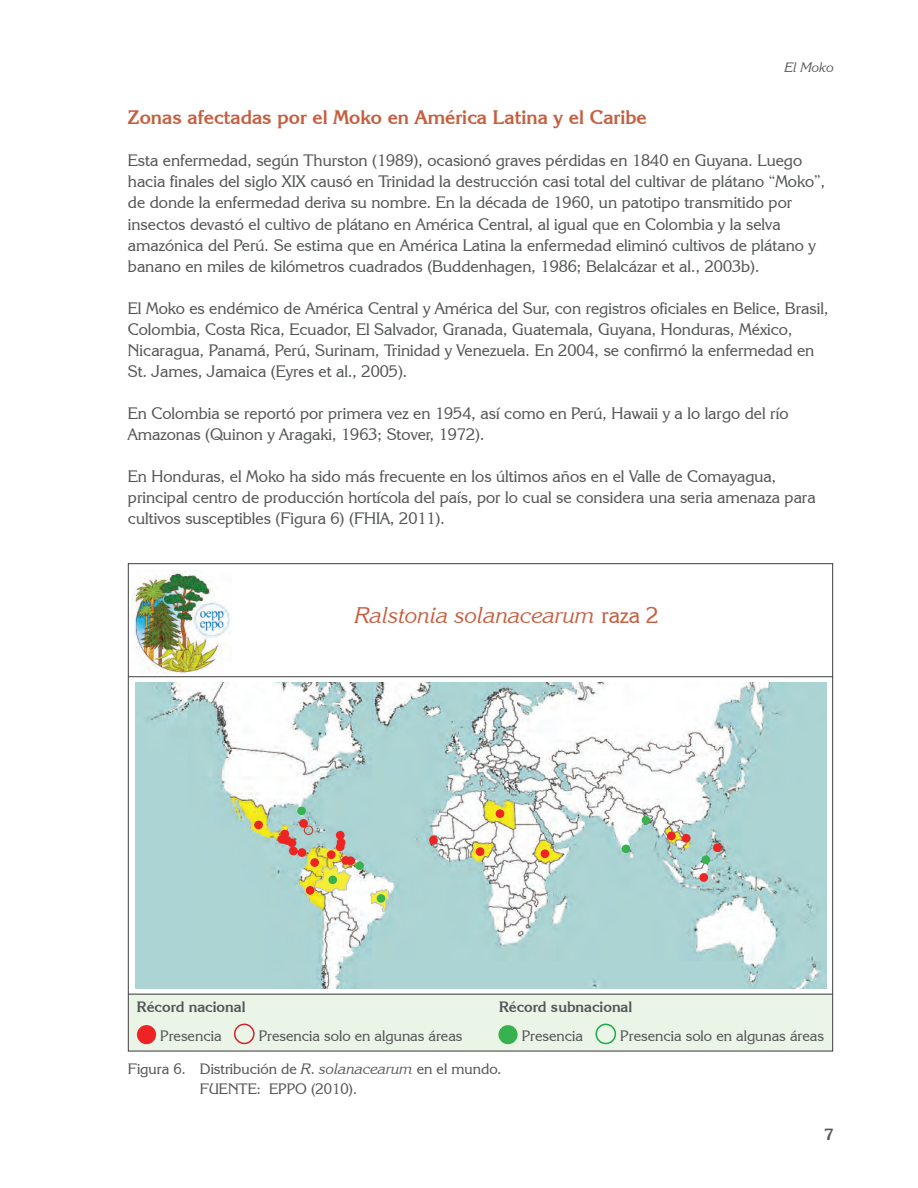
<style>
.page{position:relative;width:918px;height:1188px;background:#fff}
.page>*{position:absolute;margin:0;border:0;box-sizing:border-box;transform-origin:0 0}
.t1{font:italic 22.5px "Korinna IT Cby BT";color:#c55f40}
.t2{font:700 19.5px "Korinna IT Cby BT";color:#c55f40}
.t3{font:16.5px/21px "Korinna IT Cby BT";color:#545557}
.t4{font:700 16.5px "Korinna IT Cby BT";color:#545557}
.t5{font:15px/19.5px "Korinna IT Cby BT";color:#545557}
.t6{font:700 15px "Korinna IT Cby BT";color:#545557}
.t7{font:italic 13.5px "Korinna IT Cby BT";color:#545557}
.s1{font-style:normal}
.s2{font-style:italic}
</style>
<div class="page">
<img style="left:135px;top:682px;width:692px;height:306px">
<div style="left:128px;top:993px;width:705px;height:58px;background:#eaf4e7"></div>
<hr style="left:128px;top:676px;width:705px;height:1px;background:#3e3e3f">
<hr style="left:128px;top:994px;width:705px;height:1px;background:#3e3e3f">
<div style="left:137px;top:1025px;width:19px;height:19px;background:#ee2324;border-radius:50%"></div>
<div style="left:234px;top:1024px;width:21px;height:20px;border:2px solid #d1232a;border-radius:50%"></div>
<div style="left:498px;top:1025px;width:20px;height:19px;background:#37b24e;border-radius:50%"></div>
<div style="left:595px;top:1024px;width:21px;height:20px;border:2px solid #1caa4a;border-radius:50%"></div>
<img style="left:133px;top:571px;width:98px;height:102px">
<div style="left:254px;top:821px;width:9px;height:8px;background:#ee2324;border-radius:50%"></div>
<div style="left:306px;top:886px;width:9px;height:9px;background:#ee2324;border-radius:50%"></div>
<div style="left:310px;top:858px;width:9px;height:9px;background:#ee2324;border-radius:50%"></div>
<div style="left:327px;top:850px;width:9px;height:9px;background:#ee2324;border-radius:50%"></div>
<div style="left:346px;top:856px;width:9px;height:9px;background:#ee2324;border-radius:50%"></div>
<div style="left:341px;top:856px;width:9px;height:9px;background:#ee2324;border-radius:50%"></div>
<div style="left:299px;top:819px;width:9px;height:9px;background:#ee2324;border-radius:50%"></div>
<div style="left:304px;top:826px;width:9px;height:9px;border:1px solid #b93825;border-radius:50%"></div>
<div style="left:336px;top:842px;width:9px;height:9px;background:#ee2324;border-radius:50%"></div>
<div style="left:337px;top:838px;width:9px;height:9px;background:#ee2324;border-radius:50%"></div>
<div style="left:336px;top:831px;width:9px;height:9px;background:#ee2324;border-radius:50%"></div>
<div style="left:278px;top:835px;width:8px;height:9px;background:#ee2324;border-radius:50%"></div>
<div style="left:283px;top:836px;width:8px;height:9px;background:#ee2324;border-radius:50%"></div>
<div style="left:288px;top:838px;width:8px;height:9px;background:#ee2324;border-radius:50%"></div>
<div style="left:289px;top:847px;width:9px;height:8px;background:#ee2324;border-radius:50%"></div>
<div style="left:298px;top:848px;width:8px;height:9px;background:#ee2324;border-radius:50%"></div>
<div style="left:280px;top:830px;width:9px;height:8px;background:#ee2324;border-radius:50%"></div>
<div style="left:297px;top:807px;width:9px;height:8px;background:#37b24e;border-radius:50%"></div>
<div style="left:429px;top:836px;width:9px;height:9px;background:#ee2324;border-radius:50%"></div>
<div style="left:476px;top:847px;width:8px;height:9px;background:#ee2324;border-radius:50%"></div>
<div style="left:541px;top:849px;width:8px;height:9px;background:#ee2324;border-radius:50%"></div>
<div style="left:496px;top:809px;width:8px;height:9px;background:#ee2324;border-radius:50%"></div>
<div style="left:713px;top:843px;width:9px;height:9px;background:#ee2324;border-radius:50%"></div>
<div style="left:699px;top:873px;width:9px;height:9px;background:#ee2324;border-radius:50%"></div>
<div style="left:682px;top:834px;width:9px;height:9px;background:#ee2324;border-radius:50%"></div>
<div style="left:667px;top:832px;width:9px;height:8px;background:#ee2324;border-radius:50%"></div>
<div style="left:622px;top:845px;width:8px;height:8px;background:#37b24e;border-radius:50%"></div>
<div style="left:642px;top:816px;width:8px;height:9px;background:#37b24e;border-radius:50%"></div>
<div style="left:702px;top:855px;width:8px;height:9px;background:#37b24e;border-radius:50%"></div>
<svg style="left:314px;top:866px;width:38px;height:26px"></svg>
<svg style="left:370px;top:889px;width:20px;height:23px"></svg>
<div style="left:328px;top:876px;width:9px;height:8px;background:#37b24e;border-radius:50%"></div>
<div style="left:377px;top:894px;width:8px;height:9px;background:#37b24e;border-radius:50%"></div>
<div style="left:355px;top:861px;width:9px;height:9px;background:#37b24e;border-radius:50%"></div>
<p class="t7" style="left:785px;top:59px;width:51px">El Moko</p>
<p class="t2" style="left:128px;top:106px;width:520px">Zonas afectadas por el Moko en América Latina y el Caribe</p>
<p class="t3" style="left:128px;top:150px;width:699px">Esta enfermedad, según Thurston (1989), ocasionó graves pérdidas en 1840 en Guyana. Luego hacia finales del siglo XIX causó en Trinidad la destrucción casi total del cultivar de plátano “Moko”, de donde la enfermedad deriva su nombre. En la década de 1960, un patotipo transmitido por insectos devastó el cultivo de plátano en América Central, al igual que en Colombia y la selva amazónica del Perú. Se estima que en América Latina la enfermedad eliminó cultivos de plátano y banano en miles de kilómetros cuadrados (Buddenhagen, 1986; Belalcázar et al., 2003b).</p>
<p class="t3" style="left:128px;top:297px;width:702px">El Moko es endémico de América Central y América del Sur, con registros oficiales en Belice, Brasil, Colombia, Costa Rica, Ecuador, El Salvador, Granada, Guatemala, Guyana, Honduras, México, Nicaragua, Panamá, Perú, Surinam, Trinidad y Venezuela. En 2004, se confirmó la enfermedad en St. James, Jamaica (Eyres et al., 2005).</p>
<p class="t3" style="left:128px;top:402px;width:662px">En Colombia se reportó por primera vez en 1954, así como en Perú, Hawaii y a lo largo del río<br>Amazonas (Quinon y Aragaki, 1963; Stover, 1972).</p>
<p class="t3" style="left:128px;top:465px;width:689px">En Honduras, el Moko ha sido más frecuente en los últimos años en el Valle de Comayagua, principal centro de producción hortícola del país, por lo cual se considera una seria amenaza para cultivos susceptibles (Figura 6) (FHIA, 2011).</p>
<h1 class="t1" style="left:355px;top:601px;width:305px">Ralstonia solanacearum <span class="s1">raza 2</span></h1>
<p class="t6" style="left:137px;top:997px;width:110px">Récord nacional</p>
<p class="t6" style="left:499px;top:997px;width:135px">Récord subnacional</p>
<p class="t5" style="left:160px;top:1026px;width:63px">Presencia</p>
<p class="t5" style="left:259px;top:1026px;width:205px">Presencia solo en algunas áreas</p>
<p class="t5" style="left:522px;top:1026px;width:63px">Presencia</p>
<p class="t5" style="left:620px;top:1026px;width:205px">Presencia solo en algunas áreas</p>
<p class="t5" style="left:200px;top:1059px;width:303px;text-indent:-72px">Figura 6. Distribución de <span class="s2">R. solanacearum</span> en el mundo.<br>FUENTE: EPPO (2010).</p>
<p class="t4" style="left:824px;top:1124px;width:11px">7</p>
</div>
